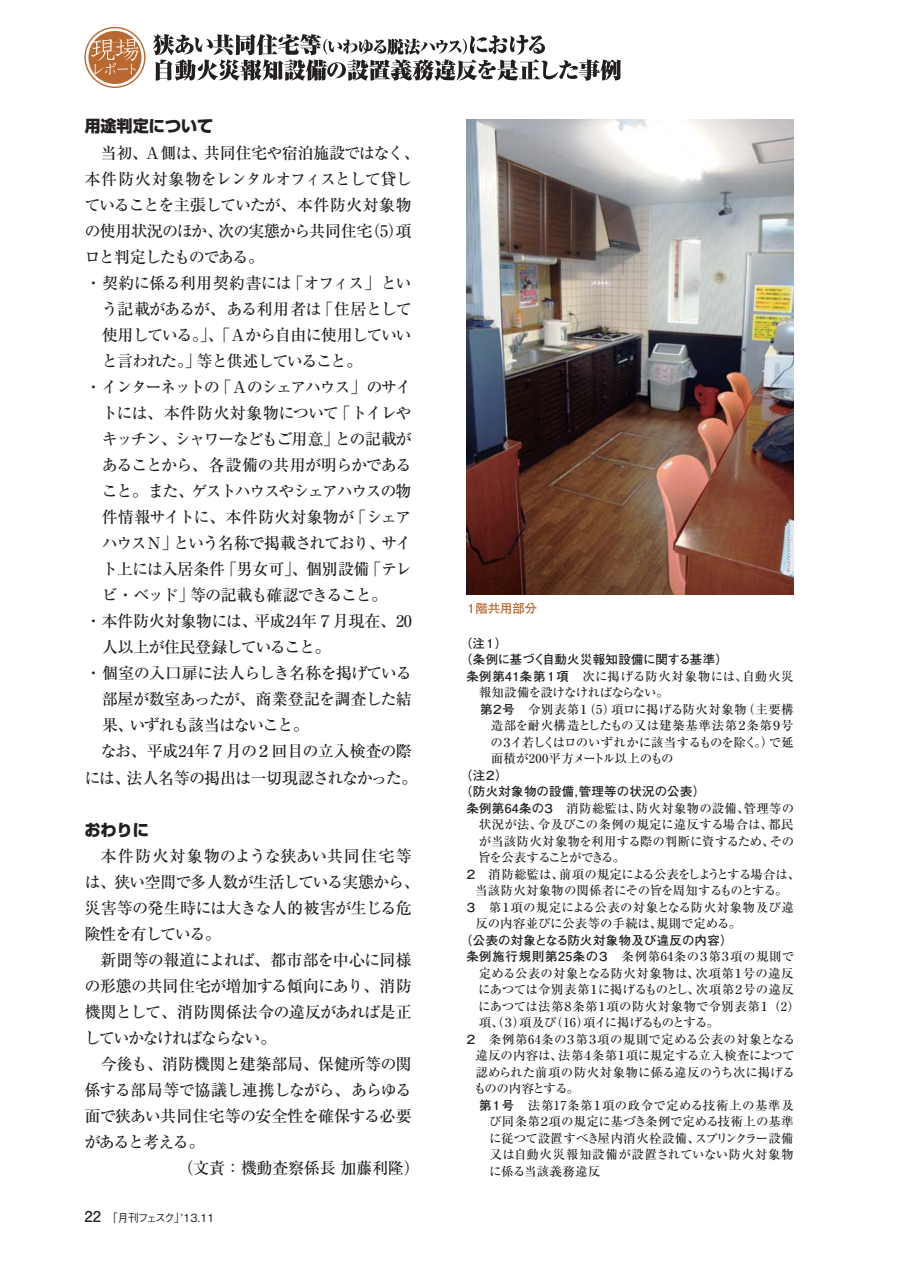
<style>
.page{position:relative;width:903px;height:1276px;background:#fff}
.page>*{position:absolute;margin:0;border:0;box-sizing:border-box;transform-origin:0 0}
.t1{font:16.1px/26.1px "Ryumin Pr 6 N Medium 90 msp RKSJ H";letter-spacing:-.06em;color:#231f20}
.t2{font:16.1px "Ryumin Pr 6 N Medium 90 msp RKSJ H";letter-spacing:-.095em;color:#231f20}
.t3{font:16.1px "Ryumin Pr 6 N Medium 90 msp RKSJ H";letter-spacing:-.02em;color:#231f20}
.t4{font:16.1px "Ryumin Pr 6 N Medium 90 msp RKSJ H";letter-spacing:-.08em;color:#231f20}
.t5{font:16.1px "Ryumin Pr 6 N Medium 90 msp RKSJ H";letter-spacing:-.015em;color:#231f20}
.t6{font:16.1px "Ryumin Pr 6 N Medium 90 msp RKSJ H";letter-spacing:.005em;color:#231f20}
.t7{font:16.1px "Shin Go Pr 6 N Heavy 90 msp RKSJ H";color:#231f20}
.t8{font:12.42px "Ryumin Pr 6 N Medium 90 msp RKSJ H";letter-spacing:.005em;color:#231f20}
.t9{font:12.42px "Ryumin Pr 6 N Medium 90 msp RKSJ H";letter-spacing:.035em;color:#231f20}
.t10{font:12.42px "Ryumin Pr 6 N Medium 90 msp RKSJ H";letter-spacing:-.025em;color:#231f20}
.t11{font:12.42px/16.4px "Futo Go B101 Pr 6 N Bold 90 msp RKSJ H";letter-spacing:.02em;color:#231f20}
.t12{font:12.42px "Ryumin Pr 6 N Medium 90 msp RKSJ H";letter-spacing:-.055em;color:#231f20}
.t13{font:12.42px "Ryumin Pr 6 N Medium 90 msp RKSJ H";letter-spacing:.03em;color:#231f20}
.t14{font:12.42px "Ryumin Pr 6 N Medium 90 msp RKSJ H";letter-spacing:.04em;color:#231f20}
.t15{font:12.42px "Ryumin Pr 6 N Medium 90 msp RKSJ H";letter-spacing:.045em;color:#231f20}
.t16{font:12.42px "Ryumin Pr 6 N Medium 90 msp RKSJ H";letter-spacing:-.065em;color:#231f20}
.t17{font:12.42px "Ryumin Pr 6 N Medium 90 msp RKSJ H";letter-spacing:.025em;color:#231f20}
.t18{font:12.42px "Ryumin Pr 6 N Medium 90 msp RKSJ H";letter-spacing:-.015em;color:#231f20}
.t19{font:12.42px/16.4px "Futo Go B101 Pr 6 N Bold 90 msp RKSJ H";letter-spacing:-.02em;color:#231f20}
.t20{font:12.42px "Ryumin Pr 6 N Medium 90 msp RKSJ H";letter-spacing:.055em;color:#231f20}
.t21{font:12.42px "Ryumin Pr 6 N Medium 90 msp RKSJ H";letter-spacing:-.085em;color:#231f20}
.t22{font:12.42px "Ryumin Pr 6 N Medium 90 msp RKSJ H";letter-spacing:-.05em;color:#231f20}
.t23{font:12.42px "Futo Go B101 Pr 6 N Bold 90 msp RKSJ H";letter-spacing:-.005em;color:#ba6831}
.t24{font:11.2px "Gothic BBB Pr 6 N Medium 90 msp RKSJ H";letter-spacing:-.105em;color:#231f20}
.s1{font-family:"Futo Go B101 Pr 6 N Bold 90 msp RKSJ H";font-size:14.88px}
.s2{font-family:"Futo Go B101 Pr 6 N Bold 90 msp RKSJ H"}
</style>
<div class="page">
<svg style="left:84px;top:27px;width:62px;height:61px"></svg>
<svg style="left:153px;top:34px;width:468px;height:47px"></svg>
<img style="left:466px;top:119px;width:328px;height:475px">
<p class="t7" style="left:84px;top:120px;width:130px">用途判定について</p>
<p class="t3" style="left:101px;top:146px;width:321px">当初、Ａ側は、共同住宅や宿泊施設ではなく、</p>
<p class="t1" style="left:84px;top:168px;width:329px">本件防火対象物をレンタルオフィスとして貸し</p>
<p class="t1" style="left:84px;top:194px;width:329px">ていることを主張していたが、本件防火対象物</p>
<p class="t1" style="left:84px;top:220px;width:329px">の使用状況のほか、次の実態から共同住宅（5）項</p>
<p class="t2" style="left:84px;top:251px;width:181px">ロと判定したものである。</p>
<p class="t1" style="left:85px;top:272px;width:328px">・契約に係る利用契約書には「オフィス」とい</p>
<p class="t1" style="left:102px;top:298px;width:312px">う記載があるが、ある利用者は「住居として</p>
<p class="t1" style="left:102px;top:324px;width:311px">使用している。」、「Ａから自由に使用していい</p>
<p class="t2" style="left:102px;top:355px;width:262px">と言われた。」等と供述していること。</p>
<p class="t2" style="left:85px;top:381px;width:328px">・インターネットの「Ａのシェアハウス」のサイ</p>
<p class="t4" style="left:102px;top:407px;width:311px">トには、本件防火対象物について「トイレや</p>
<p class="t2" style="left:102px;top:433px;width:311px">キッチン、シャワーなどもご用意」との記載が</p>
<p class="t4" style="left:102px;top:459px;width:311px">あることから、各設備の共用が明らかである</p>
<p class="t2" style="left:102px;top:485px;width:312px">こと。また、ゲストハウスやシェアハウスの物</p>
<p class="t6" style="left:102px;top:511px;width:311px">件情報サイトに、本件防火対象物が「シェア</p>
<p class="t2" style="left:102px;top:537px;width:311px">ハウスＮ」という名称で掲載されており、サイ</p>
<p class="t3" style="left:102px;top:563px;width:312px">ト上には入居条件「男女可」、個別設備「テレ</p>
<p class="t1" style="left:102px;top:584px;width:287px">ビ・ベッド」等の記載も確認できること。</p>
<p class="t3" style="left:85px;top:615px;width:328px">・本件防火対象物には、平成24年７月現在、20</p>
<p class="t1" style="left:102px;top:636px;width:231px">人以上が住民登録していること。</p>
<p class="t1" style="left:85px;top:662px;width:328px">・個室の入口扉に法人らしき名称を掲げている</p>
<p class="t1" style="left:102px;top:688px;width:312px">部屋が数室あったが、商業登記を調査した結</p>
<p class="t2" style="left:102px;top:719px;width:209px">果、いずれも該当はないこと。</p>
<p class="t5" style="left:101px;top:745px;width:313px">なお、平成24年７月の２回目の立入検査の際</p>
<p class="t1" style="left:84px;top:766px;width:335px">には、法人名等の掲出は一切現認されなかった。</p>
<p class="t7" style="left:84px;top:823px;width:66px">おわりに</p>
<p class="t1" style="left:84px;top:845px;width:337px;text-indent:16px">本件防火対象物のような狭あい共同住宅等は、狭い空間で多人数が生活している実態から、災害等の発生時には大きな人的被害が生じる危険性を有している。</p>
<p class="t1" style="left:84px;top:949px;width:329px;text-align:justify;text-indent:16px">新聞等の報道によれば、都市部を中心に同様の形態の共同住宅が増加する傾向にあり、消防機関として、消防関係法令の違反があれば是正していかなければならない。</p>
<p class="t3" style="left:101px;top:1058px;width:313px">今後も、消防機関と建築部局、保健所等の関</p>
<p class="t1" style="left:84px;top:1079px;width:329px">係する部局等で協議し連携しながら、あらゆる</p>
<p class="t1" style="left:84px;top:1105px;width:329px">面で狭あい共同住宅等の安全性を確保する必要</p>
<p class="t2" style="left:84px;top:1136px;width:122px">があると考える。</p>
<p class="t3" style="left:178px;top:1162px;width:244px">（文責：機動査察係長 加藤利隆）</p>
<p class="t24" style="left:84px;top:1213px;width:132px"><span class="s1">22</span> 「月刊フェスク」ʼ13.11</p>
<p class="t23" style="left:465px;top:603px;width:74px">１階共用部分</p>
<p class="t19" style="left:460px;top:636px;width:270px">（注１）<br>（条例に基づく自動火災報知設備に関する基準）</p>
<p class="t14" style="left:466px;top:671px;width:329px"><span class="s2">条 例第41条第１項</span>　次に掲げる防火対象物には、自動火災</p>
<p class="t12" style="left:479px;top:688px;width:192px">報知設備を設けなければならない。</p>
<p class="t15" style="left:480px;top:704px;width:315px"><span class="s2">第 ２号</span>　令別表第１（5）項ロに掲げる防火対象物（主要構</p>
<p class="t8" style="left:491px;top:721px;width:304px">造部を耐火構造としたもの又は建築基準法第２条第９号</p>
<p class="t16" style="left:490px;top:737px;width:305px">の３イ若しくはロのいずれかに該当するものを除く。）で延</p>
<p class="t8" style="left:491px;top:754px;width:184px">面積が200平方メートル以上のもの</p>
<p class="t11" style="left:460px;top:768px;width:247px">（注２）<br>（防火対象物の設備，管理等の状況の公表）</p>
<p class="t13" style="left:466px;top:803px;width:329px"><span class="s2">条 例第64条の３</span>　消防総監は、防火対象物の設備、管理等の</p>
<p class="t8" style="left:479px;top:820px;width:316px">状況が法、令及びこの条例の規定に違反する場合は、都民</p>
<p class="t8" style="left:479px;top:836px;width:317px">が当該防火対象物を利用する際の判断に資するため、その</p>
<p class="t21" style="left:478px;top:853px;width:149px">旨を公表することができる。</p>
<p class="t10" style="left:465px;top:869px;width:337px"><span class="s2">２</span> 　消防総監は、前項の規定による公表をしようとする場合は、</p>
<p class="t8" style="left:475px;top:886px;width:314px">当該防火対象物の関係者にその旨を周知するものとする。</p>
<p class="t17" style="left:465px;top:902px;width:331px"><span class="s2">３</span> 　第１項の規定による公表の対象となる防火対象物及び違</p>
<p class="t8" style="left:475px;top:919px;width:267px">反の内容並びに公表等の手続は、規則で定める。</p>
<p class="t11" style="left:460px;top:933px;width:275px">（公表の対象となる防火対象物及び違反の内容）</p>
<p class="t9" style="left:466px;top:952px;width:329px"><span class="s2">条 例施行規則第25条の３</span>　条例第64条の３第３項の規則で</p>
<p class="t8" style="left:479px;top:968px;width:316px">定める公表の対象となる防火対象物は、次項第１号の違反</p>
<p class="t10" style="left:478px;top:985px;width:317px">にあつては令別表第１に掲げるものとし、次項第２号の違反</p>
<p class="t8" style="left:478px;top:1001px;width:323px">にあつては法第８条第１項の防火対象物で令別表第１ （2）</p>
<p class="t12" style="left:479px;top:1018px;width:242px">項、（３）項及び（16）項イに掲げるものとする。</p>
<p class="t9" style="left:465px;top:1034px;width:332px"><span class="s2">２</span> 　条例第64条の３第３項の規則で定める公表の対象となる</p>
<p class="t18" style="left:475px;top:1051px;width:321px">違反の内容は、法第４条第１項に規定する立入検査によつて</p>
<p class="t8" style="left:475px;top:1067px;width:321px">認められた前項の防火対象物に係る違反のうち次に掲げる</p>
<p class="t22" style="left:474px;top:1084px;width:107px">ものの内容とする。</p>
<p class="t9" style="left:466px;top:1100px;width:329px"><span class="s2">　第 １号</span>　法第17条第１項の政令で定める技術上の基準及</p>
<p class="t8" style="left:489px;top:1117px;width:306px">び同条第２項の規定に基づき条例で定める技術上の基準</p>
<p class="t8" style="left:489px;top:1133px;width:306px">に従つて設置すべき屋内消火栓設備、スプリンクラー設備</p>
<p class="t20" style="left:490px;top:1150px;width:305px">又は自動火災報知設備が設置されていない防火対象物</p>
<p class="t8" style="left:489px;top:1166px;width:113px">に係る当該義務違反</p>
</div>
